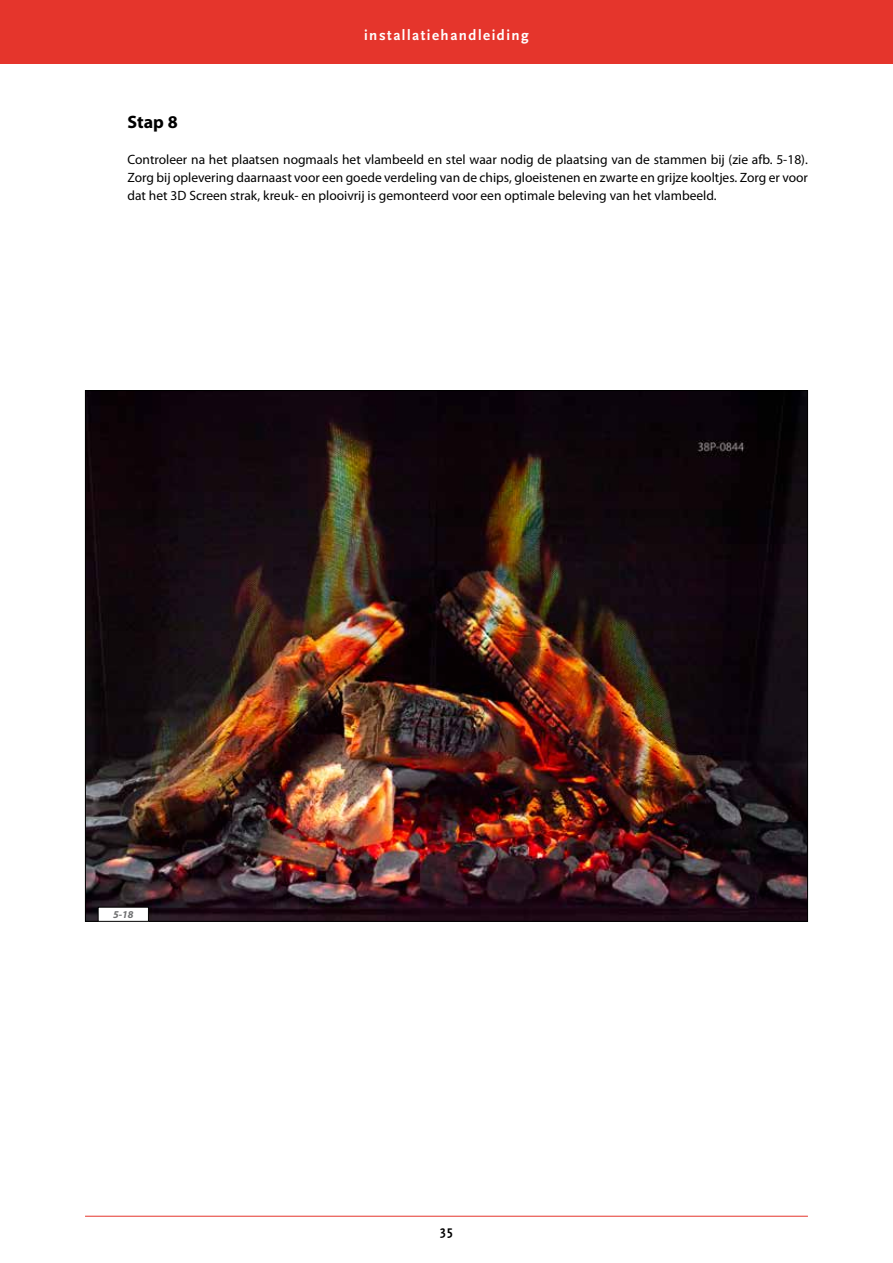
<style>
.page{position:relative;width:893px;height:1263px;background:#fff}
.page>*{position:absolute;margin:0;border:0;box-sizing:border-box;transform-origin:0 0}
.t1{font:700 18px "Myriad Pro";color:#000}
.t2{font:700 15px "Scala Sans";letter-spacing:.1em;color:#fff}
.t3{font:13.5px/18px "Myriad Pro";color:#000;text-align:justify}
.t4{font:700 13.5px "Scala Sans";color:#000}
.t5{font:italic 700 10.5px "Myriad Pro";color:#707172}
</style>
<div class="page">
<img style="left:87px;top:392px;width:719px;height:528px">
<div style="left:98px;top:907px;width:50px;height:14px;background:#fff"></div>
<div style="left:98px;top:907px;width:51px;height:15px;border:1px solid #000"></div>
<hr style="left:85px;top:1216px;width:723px;height:1px;background:#e5352c">
<div style="left:0;top:0;width:893px;height:64px;background:#e5352c"></div>
<p class="t2" style="left:364px;top:27px;width:166px">installatiehandleiding</p>
<h1 class="t1" style="left:128px;top:110px;width:52px">Stap 8</h1>
<p class="t3" style="left:128px;top:150px;width:682px">Controleer na het plaatsen nogmaals het vlambeeld en stel waar nodig de plaatsing van de stammen bij (zie afb. 5-18).<br>Zorg bij oplevering daarnaast voor een goede verdeling van de chips, gloeistenen en zwarte en grijze kooltjes. Zorg er voor dat het 3D Screen strak, kreuk- en plooivrij is gemonteerd voor een optimale beleving van het vlambeeld.</p>
<p class="t5" style="left:113px;top:908px;width:22px">5-18</p>
<p class="t4" style="left:440px;top:1223px;width:14px">35</p>
</div>
